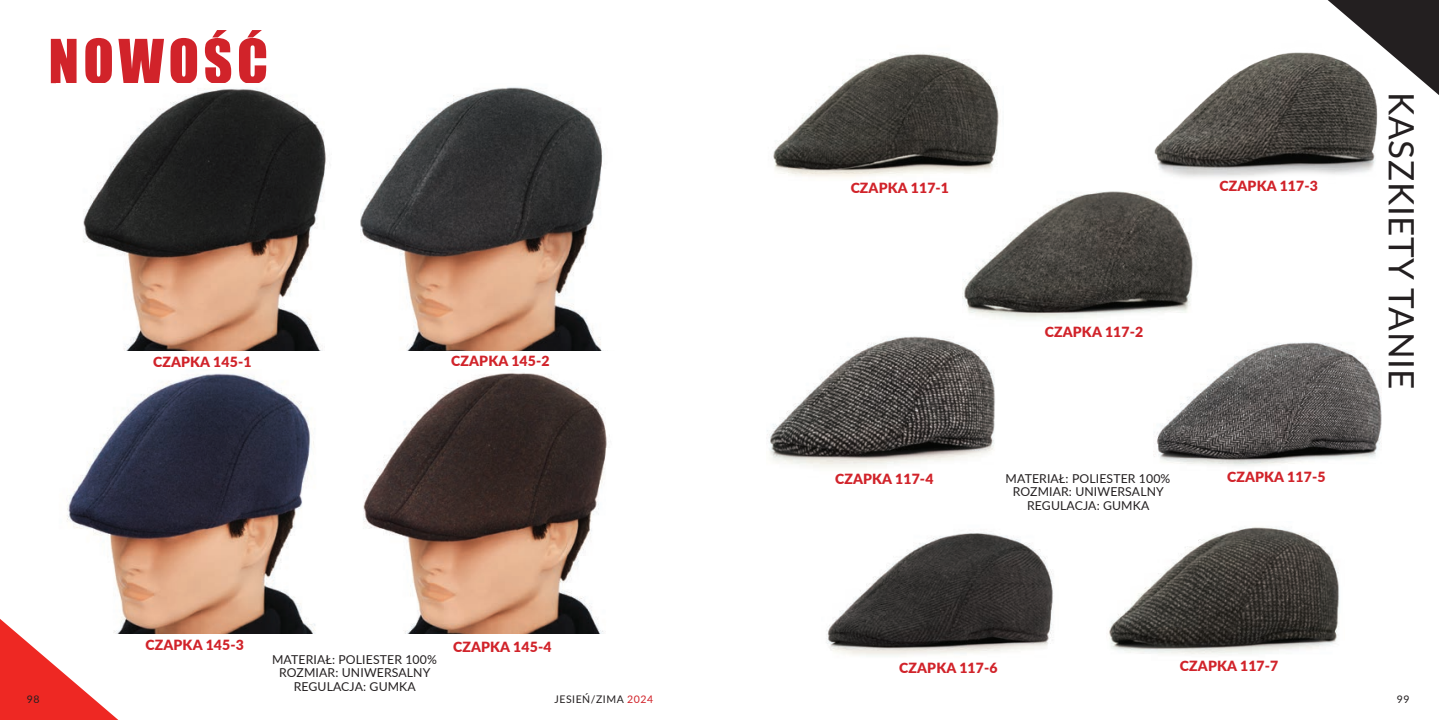
<style>
.page{position:relative;width:1439px;height:720px;background:#fff}
.page>*{position:absolute;margin:0;border:0;box-sizing:border-box;transform-origin:0 0}
.t1{font:56px "Impact";letter-spacing:.08em;color:#d1232a}
.t2{font:35px "Lato";letter-spacing:.02em;color:#231f20}
.t3{font:900 14px "Lato";letter-spacing:.01em;color:#d1232a}
.t4{font:12.25px/13.3px "Lato";letter-spacing:.01em;color:#231f20;text-align:center}
.t5{font:10.5px "Lato";letter-spacing:.05em;color:#231f20}
.s1{color:#d1232a}
</style>
<div class="page">
<svg style="left:0;top:619px;width:149px;height:100px"></svg>
<svg style="left:1327px;top:0;width:112px;height:95px"></svg>
<img style="left:360px;top:87px;width:243px;height:263px">
<img style="left:1153px;top:342px;width:228px;height:124px">
<img style="left:773px;top:53px;width:226px;height:124px">
<img style="left:963px;top:191px;width:230px;height:128px">
<img style="left:1154px;top:30px;width:227px;height:148px">
<img style="left:767px;top:336px;width:228px;height:131px">
<img style="left:826px;top:532px;width:227px;height:123px">
<img style="left:1109px;top:527px;width:231px;height:127px">
<img style="left:83px;top:88px;width:243px;height:262px">
<img style="left:49px;top:373px;width:267px;height:260px">
<img style="left:363px;top:373px;width:244px;height:260px">
<h1 class="t1" style="left:49px;top:18px;width:221px">NOWOŚĆ</h1>
<p class="t3" style="left:153px;top:351px;width:100px">CZAPKA 145-1</p>
<p class="t3" style="left:451px;top:350px;width:100px">CZAPKA 145-2</p>
<p class="t3" style="left:145px;top:634px;width:100px">CZAPKA 145-3</p>
<p class="t3" style="left:453px;top:636px;width:100px">CZAPKA 145-4</p>
<p class="t4" style="left:272px;top:652px;width:166px">MATERIAŁ: POLIESTER 100%<br>ROZMIAR: UNIWERSALNY<br>REGULACJA: GUMKA</p>
<p class="t3" style="left:850px;top:178px;width:100px">CZAPKA 117-1</p>
<p class="t3" style="left:835px;top:468px;width:100px">CZAPKA 117-4</p>
<p class="t3" style="left:1219px;top:175px;width:100px">CZAPKA 117-3</p>
<p class="t3" style="left:1045px;top:321px;width:100px">CZAPKA 117-2</p>
<p class="t4" style="left:1005px;top:471px;width:166px">MATERIAŁ: POLIESTER 100%<br>ROZMIAR: UNIWERSALNY<br>REGULACJA: GUMKA</p>
<p class="t3" style="left:1227px;top:466px;width:100px">CZAPKA 117-5</p>
<p class="t3" style="left:899px;top:657px;width:100px">CZAPKA 117-6</p>
<p class="t3" style="left:1180px;top:655px;width:100px">CZAPKA 117-7</p>
<h2 class="t2" style="left:1426px;top:92px;width:299px;rotate:90deg">KASZKIETY TANIE</h2>
<p class="t5" style="left:27px;top:691px;width:14px">98</p>
<p class="t5" style="left:554px;top:691px;width:100px">JESIEŃ/ZIMA <span class="s1">2024</span></p>
<p class="t5" style="left:1397px;top:691px;width:14px">99</p>
</div>
